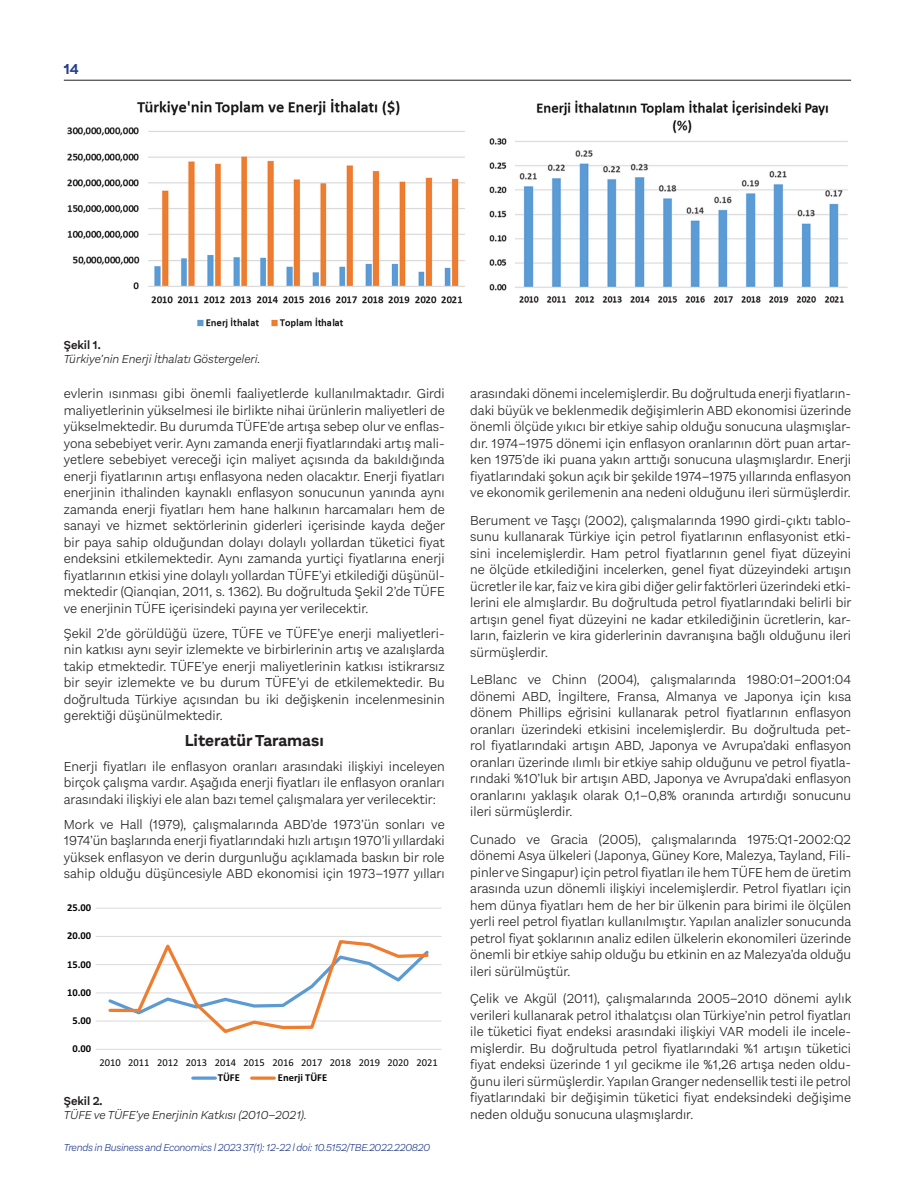
<style>
.page{position:relative;width:915px;height:1191px;background:#fff}
.page>*{position:absolute;margin:0;border:0;box-sizing:border-box;transform-origin:0 0}
.t1{font:700 16.5px "Aestetico";color:#231f20}
.t2{font:700 15px "Aestetico";color:#253f8e}
.t3{font:300 13.5px/16.5px "Aestetico";color:#231f20;text-align:justify}
.t4{font:italic 300 12px "Aestetico";color:#231f20}
.t5{font:600 12px "Aestetico";color:#231f20}
.t6{font:italic 300 10.5px "Aestetico";letter-spacing:-.025em;color:#253f8e}
.t7{font:10.5px "Calibri";color:#040503}
.t8{font:700 10.5px "Calibri";color:#040503}
</style>
<div class="page">
<hr style="left:64px;top:80px;width:786px;height:1px;background:#231f20">
<img style="left:67px;top:99px;width:780px;height:229px">
<hr style="left:96px;top:1020px;width:345px;height:1px;background:#dcdddf">
<hr style="left:96px;top:992px;width:345px;height:1px;background:#dcdddf">
<hr style="left:96px;top:964px;width:345px;height:1px;background:#dcdddf">
<hr style="left:96px;top:936px;width:345px;height:1px;background:#dcdddf">
<hr style="left:96px;top:907px;width:345px;height:1px;background:#dcdddf">
<hr style="left:96px;top:1048px;width:345px;height:1px;background:#dcdddf">
<svg style="left:106px;top:940px;width:325px;height:93px"></svg>
<hr style="left:193px;top:1076px;width:22px;height:3px;background:#5c9ad3">
<hr style="left:251px;top:1076px;width:23px;height:3px;background:#ee7d30">
<p class="t2" style="left:64px;top:60px;width:17px">14</p>
<p class="t5" style="left:64px;top:338px;width:38px">Şekil 1.</p>
<p class="t4" style="left:64px;top:352px;width:198px">Türkiye’nin Enerji İthalatı Göstergeleri.</p>
<p class="t3" style="left:64px;top:385px;width:382px">evlerin ısınması gibi önemli faaliyetlerde kullanılmaktadır. Girdi maliyetlerinin yükselmesi ile birlikte nihai ürünlerin maliyetleri de yükselmektedir. Bu durumda TÜFE’de artışa sebep olur ve enflas&shy;yona sebebiyet verir. Aynı zamanda enerji fiyatlarındaki artış mali&shy;yetlere sebebiyet vereceği için maliyet açısında da bakıldığında enerji fiyatlarının artışı enflasyona neden olacaktır. Enerji fiyatları enerjinin ithalinden kaynaklı enflasyon sonucunun yanında aynı zamanda enerji fiyatları hem hane halkının harcamaları hem de sanayi ve hizmet sektörlerinin giderleri içerisinde kayda değer bir paya sahip olduğundan dolayı dolaylı yollardan tüketici fiyat endeksini etkilemektedir. Aynı zamanda yurtiçi fiyatlarına enerji fiyatlarının etkisi yine dolaylı yollardan TÜFE’yi etkilediği düşünül&shy;mektedir (Qianqian, 2011, s. 1362). Bu doğrultuda Şekil 2’de TÜFE ve enerjinin TÜFE içerisindeki payına yer verilecektir.</p>
<p class="t3" style="left:64px;top:625px;width:382px">Şekil 2’de görüldüğü üzere, TÜFE ve TÜFE’ye enerji maliyetleri&shy;nin katkısı aynı seyir izlemekte ve birbirlerinin artış ve azalışlarda takip etmektedir. TÜFE’ye enerji maliyetlerinin katkısı istikrarsız bir seyir izlemekte ve bu durum TÜFE’yi de etkilemektedir. Bu doğrultuda Türkiye açısından bu iki değişkenin incelenmesinin gerektiği düşünülmektedir.</p>
<p class="t1" style="left:185px;top:730px;width:141px">Literatür Taraması</p>
<p class="t3" style="left:64px;top:757px;width:382px">Enerji fiyatları ile enflasyon oranları arasındaki ilişkiyi inceleyen birçok çalışma vardır. Aşağıda enerji fiyatları ile enflasyon oranları arasındaki ilişkiyi ele alan bazı temel çalışmalara yer verilecektir:</p>
<p class="t3" style="left:64px;top:815px;width:382px">Mork ve Hall (1979), çalışmalarında ABD’de 1973’ün sonları ve 1974’ün başlarında enerji fiyatlarındaki hızlı artışın 1970’li yıllardaki yüksek enflasyon ve derin durgunluğu açıklamada baskın bir role sahip olduğu düşüncesiyle ABD ekonomisi için 1973–1977 yılları</p>
<p class="t8" style="left:67px;top:901px;width:26px">25.00</p>
<p class="t8" style="left:67px;top:929px;width:26px">20.00</p>
<p class="t8" style="left:67px;top:957px;width:26px">15.00</p>
<p class="t8" style="left:67px;top:985px;width:26px">10.00</p>
<p class="t8" style="left:72px;top:1014px;width:20px">5.00</p>
<p class="t8" style="left:72px;top:1042px;width:20px">0.00</p>
<p class="t7" style="left:99px;top:1056px;width:340px">2010 2011 2012 2013 2014 2015 2016 2017 2018 2019 2020 2021</p>
<p class="t8" style="left:218px;top:1071px;width:24px">TÜFE</p>
<p class="t8" style="left:278px;top:1071px;width:51px">Enerji TÜFE</p>
<p class="t5" style="left:64px;top:1094px;width:40px">Şekil 2.</p>
<p class="t4" style="left:64px;top:1108px;width:244px">TÜFE ve TÜFE’ye Enerjinin Katkısı (2010–2021).</p>
<p class="t6" style="left:64px;top:1141px;width:368px">Trends in Business and Economics l 2023 37(1): 12-22 l doi: 10.5152/TBE.2022.220820</p>
<p class="t3" style="left:470px;top:385px;width:382px">arasındaki dönemi incelemişlerdir. Bu doğrultuda enerji fiyatların&shy;daki büyük ve beklenmedik değişimlerin ABD ekonomisi üzerinde önemli ölçüde yıkıcı bir etkiye sahip olduğu sonucuna ulaşmışlar&shy;dır. 1974–1975 dönemi için enflasyon oranlarının dört puan artar&shy;ken 1975’de iki puana yakın arttığı sonucuna ulaşmışlardır. Enerji fiyatlarındaki şokun açık bir şekilde 1974–1975 yıllarında enflasyon ve ekonomik gerilemenin ana nedeni olduğunu ileri sürmüşlerdir.</p>
<p class="t3" style="left:470px;top:512px;width:382px">Berument ve Taşçı (2002), çalışmalarında 1990 girdi-çıktı tablo&shy;sunu kullanarak Türkiye için petrol fiyatlarının enflasyonist etki&shy;sini incelemişlerdir. Ham petrol fiyatlarının genel fiyat düzeyini ne ölçüde etkilediğini incelerken, genel fiyat düzeyindeki artışın ücretler ile kar, faiz ve kira gibi diğer gelir faktörleri üzerindeki etki&shy;lerini ele almışlardır. Bu doğrultuda petrol fiyatlarındaki belirli bir artışın genel fiyat düzeyini ne kadar etkilediğinin ücretlerin, kar&shy;ların, faizlerin ve kira giderlerinin davranışına bağlı olduğunu ileri sürmüşlerdir.</p>
<p class="t3" style="left:470px;top:671px;width:382px">LeBlanc ve Chinn (2004), çalışmalarında 1980:01–2001:04 dönemi ABD, İngiltere, Fransa, Almanya ve Japonya için kısa dönem Phillips eğrisini kullanarak petrol fiyatlarının enflasyon oranları üzerindeki etkisini incelemişlerdir. Bu doğrultuda pet&shy;rol fiyatlarındaki artışın ABD, Japonya ve Avrupa’daki enflasyon oranları üzerinde ılımlı bir etkiye sahip olduğunu ve petrol fiyatla&shy;rındaki %10’luk bir artışın ABD, Japonya ve Avrupa’daki enflasyon oranlarını yaklaşık olarak 0,1–0,8% oranında artırdığı sonucunu ileri sürmüşlerdir.</p>
<p class="t3" style="left:470px;top:831px;width:382px">Cunado ve Gracia (2005), çalışmalarında 1975:Q1-2002:Q2 dönemi Asya ülkeleri (Japonya, Güney Kore, Malezya, Tayland, Fili&shy;pinler ve Singapur) için petrol fiyatları ile hem TÜFE hem de üretim arasında uzun dönemli ilişkiyi incelemişlerdir. Petrol fiyatları için hem dünya fiyatları hem de her bir ülkenin para birimi ile ölçülen yerli reel petrol fiyatları kullanılmıştır. Yapılan analizler sonucunda petrol fiyat şoklarının analiz edilen ülkelerin ekonomileri üzerinde önemli bir etkiye sahip olduğu bu etkinin en az Malezya’da olduğu ileri sürülmüştür.</p>
<p class="t3" style="left:470px;top:990px;width:382px">Çelik ve Akgül (2011), çalışmalarında 2005–2010 dönemi aylık verileri kullanarak petrol ithalatçısı olan Türkiye’nin petrol fiyatları ile tüketici fiyat endeksi arasındaki ilişkiyi VAR modeli ile incele&shy;mişlerdir. Bu doğrultuda petrol fiyatlarındaki %1 artışın tüketici fiyat endeksi üzerinde 1 yıl gecikme ile %1,26 artışa neden oldu&shy;ğunu ileri sürmüşlerdir. Yapılan Granger nedensellik testi ile petrol fiyatlarındaki bir değişimin tüketici fiyat endeksindeki değişime neden olduğu sonucuna ulaşmışlardır.</p>
</div>
